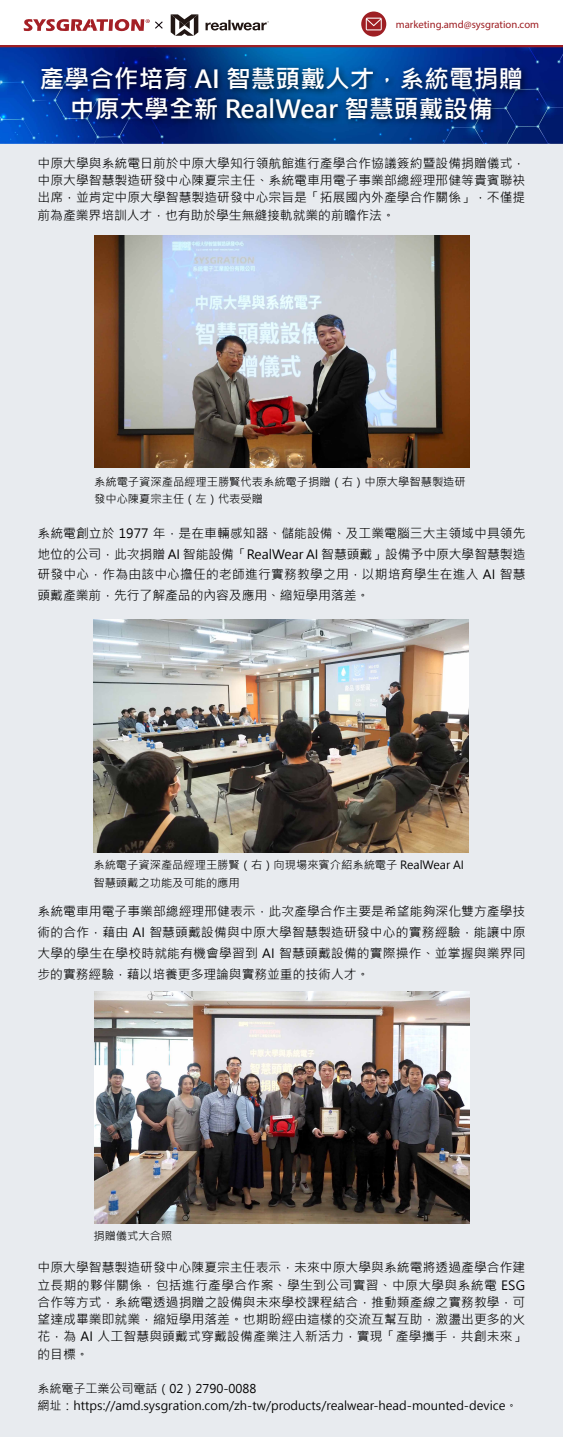
<style>
.page{position:relative;width:563px;height:1437px;background:#fff}
.page>*{position:absolute;margin:0;border:0;box-sizing:border-box;transform-origin:0 0}
.t1{font:700 24.75px/29.7px "Microsoft Jheng Hei";color:#fff;text-align:center}
.t2{font:12.75px/17.2px "Microsoft Jheng Hei";letter-spacing:.005em;color:#000;text-align:justify}
.t3{font:12px/17.2px "Microsoft Jheng Hei";color:#000}
.t4{font:11.25px/17.2px "Microsoft Jheng Hei";color:#000}
.t5{font:10.65px "Myriad Pro";color:#9e1f24}
</style>
<div class="page">
<div style="left:0;top:46px;width:562px;height:1390px;background:#e8ebef"></div>
<img style="left:1px;top:47px;width:561px;height:96px">
<svg style="left:361px;top:12px;width:25px;height:25px"></svg>
<svg style="left:365px;top:18px;width:16px;height:12px"></svg>
<svg style="left:171px;top:14px;width:27px;height:22px"></svg>
<svg style="left:205px;top:20px;width:64px;height:10px"></svg>
<svg style="left:24px;top:19px;width:139px;height:13px"></svg>
<hr style="left:0;top:45px;width:562px;height:2px;background:#9e1f24">
<img style="left:30px;top:58px;width:506px;height:78px">
<img style="left:94px;top:991px;width:375px;height:232px">
<img style="left:94px;top:620px;width:374px;height:232px">
<img style="left:94px;top:235px;width:375px;height:233px">
<p class="t5" style="left:395px;top:18px;width:145px">marketing.amd@sysgration.com</p>
<h1 class="t1" style="left:40px;top:64px;width:485px">產學合作培育 AI 智慧頭戴人才，系統電捐贈中原大學全新 RealWear 智慧頭戴設備</h1>
<p class="t2" style="left:38px;top:154px;width:489px">中原大學與系統電日前於中原大學知行領航館進行產學合作協議簽約暨設備捐贈儀式，中原大學智慧製造研發中心陳夏宗主任、系統電車用電子事業部總經理邢健等貴賓聯袂出席，並肯定中原大學智慧製造研發中心宗旨是「拓展國內外產學合作關係」，不僅提前為產業界培訓人才，也有助於學生無縫接軌就業的前瞻作法。</p>
<p class="t4" style="left:94px;top:473px;width:373px">系統電子資深產品經理王勝賢代表系統電子捐贈（右）中原大學智慧製造研發中心陳夏宗主任（左）代表受贈</p>
<p class="t2" style="left:38px;top:522px;width:489px;line-height:20.9px">系統電創立於 1977 年，是在車輛感知器、儲能設備、及工業電腦三大主領域中具領先地位的公司，此次捐贈 AI 智能設備「RealWear AI 智慧頭戴」設備予中原大學智慧製造研發中心，作為由該中心擔任的老師進行實務教學之用，以期培育學生在進入 AI 智慧頭戴產業前，先行了解產品的內容及應用、縮短學用落差。</p>
<p class="t4" style="left:93px;top:856px;width:372px">系統電子資深產品經理王勝賢（右）向現場來賓介紹系統電子 RealWear AI智慧頭戴之功能及可能的應用</p>
<p class="t2" style="left:38px;top:901px;width:489px;line-height:20.8px">系統電車用電子事業部總經理邢健表示，此次產學合作主要是希望能夠深化雙方產學技術的合作，藉由 AI 智慧頭戴設備與中原大學智慧製造研發中心的實務經驗，能讓中原大學的學生在學校時就能有機會學習到 AI 智慧頭戴設備的實際操作、並掌握與業界同步的實務經驗，藉以培養更多理論與實務並重的技術人才。</p>
<p class="t4" style="left:93px;top:1226px;width:80px">捐贈儀式大合照</p>
<p class="t2" style="left:38px;top:1258px;width:489px">中原大學智慧製造研發中心陳夏宗主任表示，未來中原大學與系統電將透過產學合作建立長期的夥伴關係，包括進行產學合作案、學生到公司實習、中原大學與系統電 ESG合作等方式，系統電透過捐贈之設備與未來學校課程結合，推動類產線之實務教學，可望達成畢業即就業，縮短學用落差。也期盼經由這樣的交流互幫互助，激盪出更多的火花，為 AI 人工智慧與頭戴式穿戴設備產業注入新活力，實現「產學攜手．共創未來」的目標。</p>
<p class="t3" style="left:38px;top:1379px;width:481px">系統電子工業公司電話（02）2790-0088<br>網址：https://amd.sysgration.com/zh-tw/products/realwear-head-mounted-device。</p>
</div>
